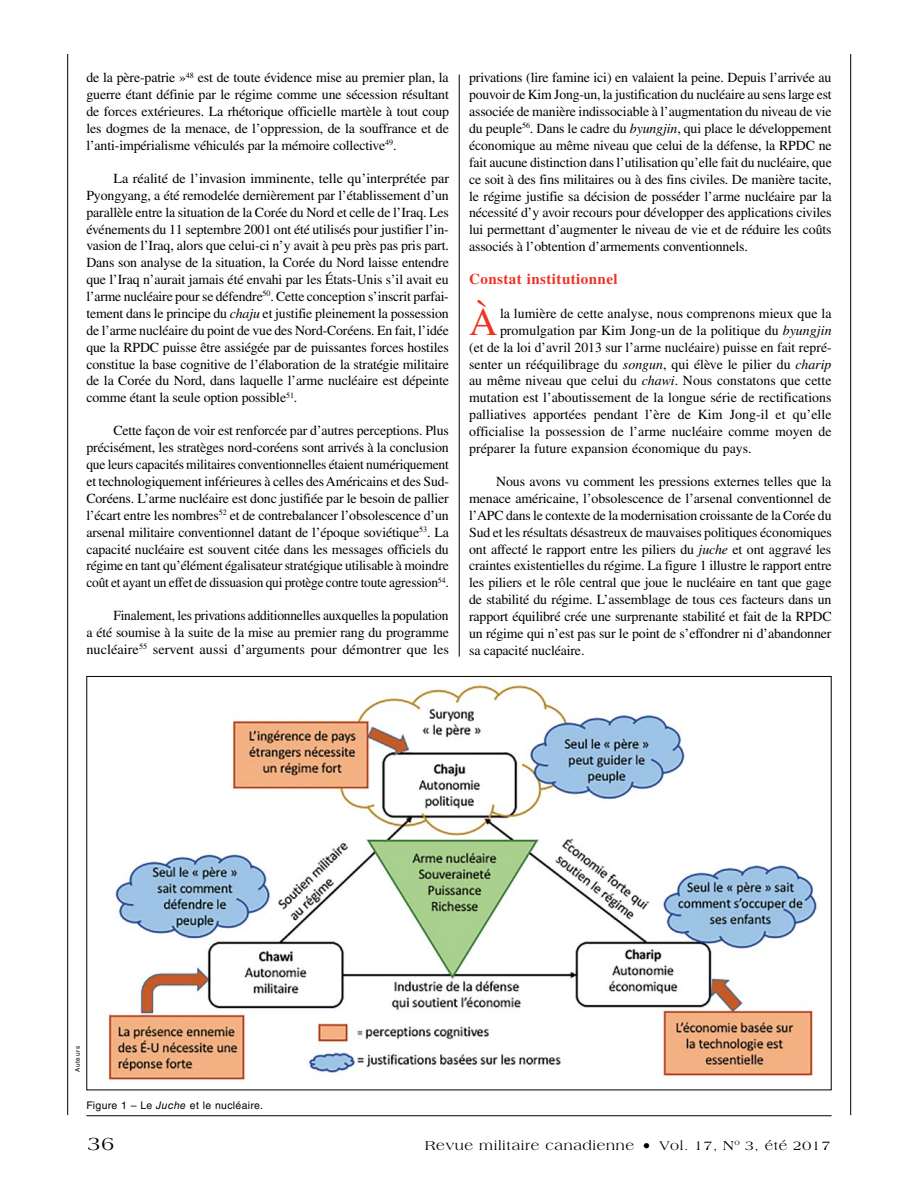
<style>
.page{position:relative;width:918px;height:1188px;background:#fff}
.page>*{position:absolute;margin:0;border:0;box-sizing:border-box;transform-origin:0 0}
.t1{font:39.3px "Times LT Std";color:#ee3124}
.t2{font:19.5px "Americana Std";color:#000}
.t3{font:700 15px "Times LT Std";letter-spacing:.03em;color:#ee3124}
.t4{font:13.8px/16.8px "Times LT Std";color:#000;text-align:justify}
.t5{font:13.8px "Americana Std";letter-spacing:.05em;color:#000}
.t6{font:10.5px "Helvetica LT Std";letter-spacing:.03em;color:#000}
.t7{font:6.3px "Helvetica LT Std";letter-spacing:.115em;color:#000}
.s1{font-style:italic}
.s2{font-size:16.5px}
.s3{font-size:13.5px}
</style>
<div class="page">
<hr style="left:850px;top:54px;width:1px;height:1061px;background:#000">
<hr style="left:67px;top:54px;width:1px;height:1061px;background:#000">
<img style="left:106px;top:684px;width:712px;height:397px">
<hr style="left:86px;top:1115px;width:746px;height:1px;background:#000">
<hr style="left:459px;top:75px;width:1px;height:582px;background:#000">
<p class="t4" style="left:86px;top:69px;width:364px">de la père-patrie »<sup>48</sup> est de toute évidence mise au premier plan, la guerre étant définie par le régime comme une sécession résultant de forces extérieures. La rhétorique officielle martèle à tout coup les dogmes de la menace, de l’oppression, de la souffrance et de l’anti-impérialisme véhiculés par la mémoire collective<sup>49</sup>.</p>
<p class="t4" style="left:86px;top:170px;width:364px;text-indent:27px">La réalité de l’invasion imminente, telle qu’interprétée par Pyongyang, a été remodelée dernièrement par l’établissement d’un parallèle entre la situation de la Corée du Nord et celle de l’Iraq. Les événements du 11 septembre 2001 ont été utilisés pour justifier l’in&shy;vasion de l’Iraq, alors que celui-ci n’y avait à peu près pas pris part.<br>Dans son analyse de la situation, la Corée du Nord laisse entendre que l’Iraq n’aurait jamais été envahi par les États-Unis s’il avait eu l’arme nucléaire pour se défendre<sup>50</sup>. Cette conception s’inscrit parfai&shy;tement dans le principe du <span class="s1">chaju</span> et justifie pleinement la possession de l’arme nucléaire du point de vue des Nord-Coréens. En fait, l’idée que la RPDC puisse être assiégée par de puissantes forces hostiles constitue la base cognitive de l’élaboration de la stratégie militaire de la Corée du Nord, dans laquelle l’arme nucléaire est dépeinte comme étant la seule option possible<sup>51</sup>.</p>
<p class="t4" style="left:86px;top:422px;width:364px;text-indent:27px">Cette façon de voir est renforcée par d’autres perceptions. Plus précisément, les stratèges nord-coréens sont arrivés à la conclusion que leurs capacités militaires conventionnelles étaient numériquement et technologiquement inférieures à celles des Américains et des Sud-Coréens. L’arme nucléaire est donc justifiée par le besoin de pallier l’écart entre les nombres<sup>52</sup> et de contrebalancer l’obsolescence d’un arsenal militaire conventionnel datant de l’époque soviétique<sup>53</sup>. La capacité nucléaire est souvent citée dans les messages officiels du régime en tant qu’élément égalisateur stratégique utilisable à moindre coût et ayant un effet de dissuasion qui protège contre toute agression<sup>54</sup>.</p>
<p class="t4" style="left:86px;top:607px;width:364px;text-indent:27px">Finalement, les privations additionnelles auxquelles la population a été soumise à la suite de la mise au premier rang du programme nucléaire<sup>55</sup> servent aussi d’arguments pour démontrer que les</p>
<p class="t4" style="left:469px;top:69px;width:364px">privations (lire famine ici) en valaient la peine. Depuis l’arrivée au pouvoir de Kim Jong-un, la justification du nucléaire au sens large est associée de manière indissociable à l’augmentation du niveau de vie du peuple<sup>56</sup>. Dans le cadre du <span class="s1">byungjin</span>, qui place le développement économique au même niveau que celui de la défense, la RPDC ne fait aucune distinction dans l’utilisation qu’elle fait du nucléaire, que ce soit à des fins militaires ou à des fins civiles. De manière tacite, le régime justifie sa décision de posséder l’arme nucléaire par la nécessité d’y avoir recours pour développer des applications civiles lui permettant d’augmenter le niveau de vie et de réduire les coûts associés à l’obtention d’armements conventionnels.</p>
<p class="t3" style="left:469px;top:270px;width:150px">Constat institutionnel</p>
<h1 class="t1" style="left:469px;top:300px;width:30px">À</h1>
<p class="t4" style="left:500px;top:305px;width:333px">la lumière de cette analyse, nous comprenons mieux que la</p>
<p class="t4" style="left:500px;top:322px;width:333px">promulgation par Kim Jong-un de la politique du <span class="s1">byungjin</span></p>
<p class="t4" style="left:469px;top:339px;width:364px">(et de la loi d’avril 2013 sur l’arme nucléaire) puisse en fait repré-</p>
<p class="t4" style="left:469px;top:355px;width:364px">senter un rééquilibrage du <span class="s1">songun</span>, qui élève le pilier du <span class="s1">charip</span></p>
<p class="t4" style="left:469px;top:372px;width:364px">au même niveau que celui du <span class="s1">chawi</span>. Nous constatons que cette</p>
<p class="t4" style="left:469px;top:389px;width:364px">mutation est l’aboutissement de la longue série de rectifications</p>
<p class="t4" style="left:469px;top:406px;width:364px">palliatives apportées pendant l’ère de Kim Jong-il et qu’elle</p>
<p class="t4" style="left:469px;top:423px;width:364px">officialise la possession de l’arme nucléaire comme moyen de</p>
<p class="t4" style="left:469px;top:440px;width:284px">préparer la future expansion économique du pays.</p>
<p class="t4" style="left:469px;top:473px;width:364px;text-indent:27px">Nous avons vu comment les pressions externes telles que la menace américaine, l’obsolescence de l’arsenal conventionnel de l’APC dans le contexte de la modernisation croissante de la Corée du Sud et les résultats désastreux de mauvaises politiques économiques ont affecté le rapport entre les piliers du <span class="s1">juche</span> et ont aggravé les craintes existentielles du régime. La figure 1 illustre le rapport entre les piliers et le rôle central que joue le nucléaire en tant que gage de stabilité du régime. L’assemblage de tous ces facteurs dans un rapport équilibré crée une surprenante stabilité et fait de la RPDC un régime qui n’est pas sur le point de s’effondrer ni d’abandonner sa capacité nucléaire.</p>
<p class="t7" style="left:74px;top:1072px;width:28px;rotate:-90deg">Auteurs</p>
<p class="t6" style="left:86px;top:1099px;width:178px">Figure 1 – Le <span class="s1">Juche</span> et le nucléaire.</p>
<h2 class="t2" style="left:88px;top:1132px;width:28px">36</h2>
<p class="t5" style="left:425px;top:1137px;width:407px">Revue militaire canadienne <span class="s2">•</span> <span class="s3">Vol. 17,</span> N<sup>o</sup> <span class="s3">3, été 2017</span></p>
</div>
